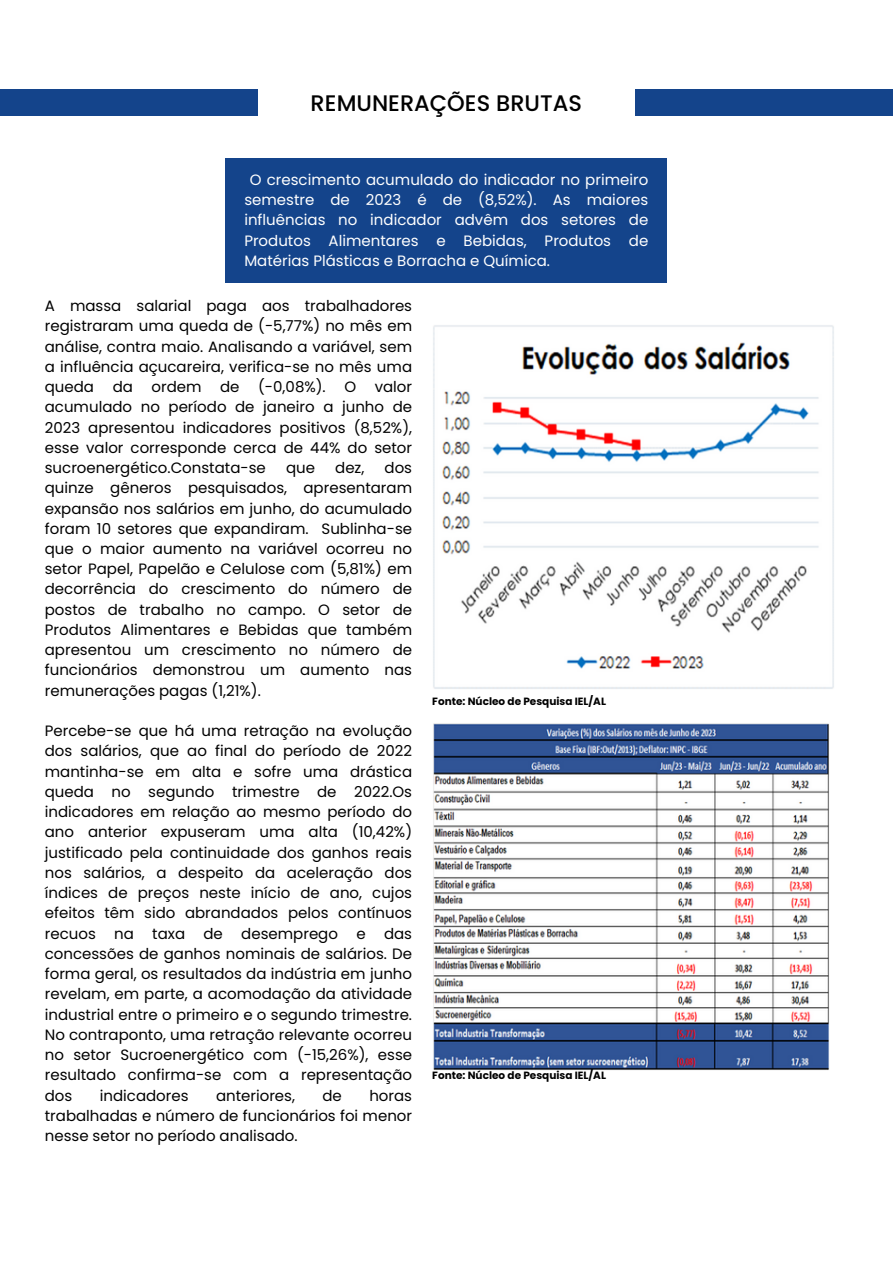
<style>
.page{position:relative;width:893px;height:1264px;background:#fff}
.page>*{position:absolute;margin:0;border:0;box-sizing:border-box;transform-origin:0 0}
.t1{font:500 22.5px "Poppins";color:#000}
.t2{font:15px/20.2px "Poppins";color:#000;text-align:justify}
.t3{font:15px/20.2px "Poppins";color:#fff;text-align:justify}
.t4{font:700 10.5px "Poppins";color:#000}
</style>
<div class="page">
<div style="left:225px;top:158px;width:442px;height:125px;background:#14448b"></div>
<div style="left:0;top:89px;width:258px;height:27px;background:#14448b"></div>
<div style="left:635px;top:89px;width:257px;height:27px;background:#14448b"></div>
<img style="left:433px;top:325px;width:401px;height:364px">
<img style="left:433px;top:723px;width:396px;height:347px">
<p class="t1" style="left:310px;top:87px;width:273px">REMUNERAÇÕES BRUTAS</p>
<p class="t3" style="left:244px;top:169px;width:405px;text-indent:5px">O crescimento acumulado do indicador no primeiro semestre de 2023 é de (8,52%). As maiores influências no indicador advêm dos setores de Produtos Alimentares e Bebidas, Produtos de Matérias Plásticas e Borracha e Química.</p>
<p class="t2" style="left:45px;top:296px;width:369px">A massa salarial paga aos trabalhadores registraram uma queda de (-5,77%) no mês em análise, contra maio. Analisando a variável, sem a influência açucareira, verifica-se no mês uma queda da ordem de (-0,08%). O valor acumulado no período de janeiro a junho de 2023 apresentou indicadores positivos (8,52%), esse valor corresponde cerca de 44% do setor sucroenergético.Constata-se</p>
<p class="t2" style="left:45px;top:457px;width:369px;text-indent:340px">dos quinze gêneros pesquisados, apresentaram expansão nos salários em junho, do acumulado foram 10 setores que expandiram. Sublinha-se que o maior aumento na variável ocorreu no setor Papel, Papelão e Celulose com (5,81%) em decorrência do crescimento do número de postos de trabalho no campo. O setor de Produtos Alimentares e Bebidas que também apresentou um crescimento no número de funcionários demonstrou um aumento nas remunerações pagas (1,21%).</p>
<p class="t2" style="left:45px;top:720px;width:369px">Percebe-se que há uma retração na evolução dos salários, que ao final do período de 2022 mantinha-se em alta e sofre uma drástica queda no segundo trimestre de 2022.Os indicadores em relação ao mesmo período do ano anterior expuseram uma alta (10,42%) justificado pela continuidade dos ganhos reais nos salários, a despeito da aceleração dos índices de preços neste início de ano, cujos efeitos têm sido abrandados pelos contínuos recuos na taxa de desemprego e das concessões de ganhos nominais de salários. De forma geral, os resultados da indústria em junho revelam, em parte, a acomodação da atividade industrial entre o primeiro e o segundo trimestre.<br>No contraponto, uma retração relevante ocorreu no setor Sucroenergético com (-15,26%), esse resultado confirma-se com a representação dos</p>
<p class="t2" style="left:286px;top:457px;width:31px">que</p>
<p class="t2" style="left:335px;top:457px;width:31px">dez,</p>
<p class="t2" style="left:100px;top:1085px;width:90px">indicadores</p>
<p class="t2" style="left:216px;top:1085px;width:80px">anteriores,</p>
<p class="t2" style="left:322px;top:1085px;width:21px">de</p>
<p class="t2" style="left:45px;top:1085px;width:369px;text-indent:324px">horas trabalhadas e número de funcionários foi menor nesse setor no período analisado.</p>
<p class="t4" style="left:432px;top:693px;width:175px">Fonte: Núcleo de Pesquisa IEL/AL</p>
<p class="t4" style="left:432px;top:1068px;width:175px">Fonte: Núcleo de Pesquisa IEL/AL</p>
</div>
